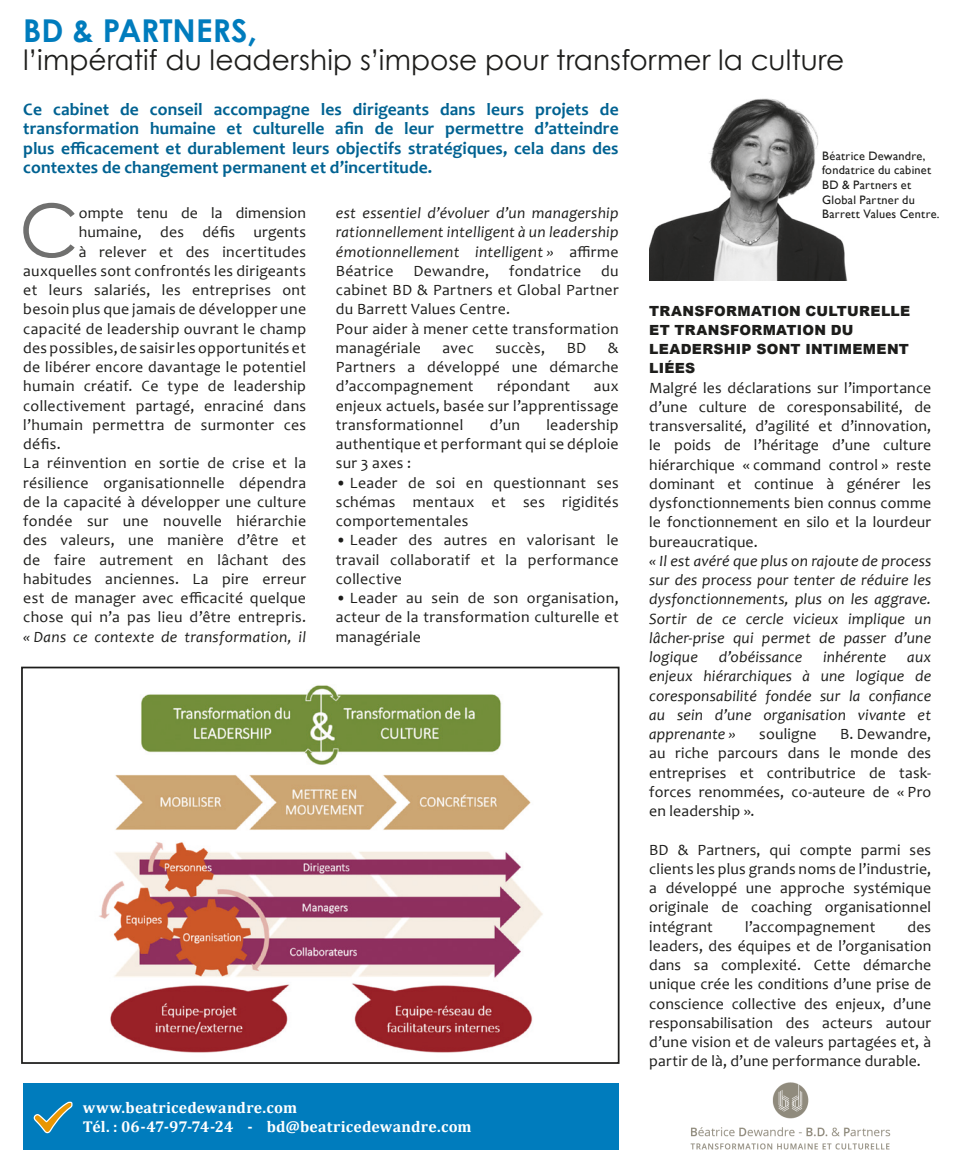
<style>
.page{position:relative;width:970px;height:1170px;background:#fff}
.page>*{position:absolute;margin:0;border:0;box-sizing:border-box;transform-origin:0 0}
.t1{font:73.15px "Century Gothic";color:#70706f}
.t2{font:700 31.5px "Century Gothic";color:#007cbd}
.t3{font:28px "Century Gothic";letter-spacing:.005em;color:#1d1d1b}
.t4{font:700 17.5px/19.2px "Candara";letter-spacing:.005em;color:#006292;text-align:justify}
.t5{font:15.75px/19.2px "Candara";letter-spacing:.02em;color:#1d1d1b;text-align:justify}
.t6{font:italic 15.75px/19.2px "Candara";letter-spacing:.01em;color:#1d1d1b;text-align:justify}
.t7{font:700 15.75px/19.2px "Cambria";letter-spacing:.015em;color:#fff}
.t8{font:900 14px/19.2px "Arial";letter-spacing:.02em;color:#1d1d1b}
.t9{font:12.25px/14.7px "Gill Sans";letter-spacing:.02em;color:#1d1d1b}
.s1{font-size:36.75px}
.s2{font-style:normal}
</style>
<div class="page">
<div style="left:23px;top:1083px;width:596px;height:66px;background:#007cbd"></div>
<svg style="left:33px;top:1102px;width:40px;height:31px"></svg>
<img style="left:99px;top:685px;width:444px;height:368px">
<div style="left:21px;top:667px;width:598px;height:397px;border:2px solid #1d1d1b"></div>
<img style="left:649px;top:98px;width:198px;height:182px">
<img style="left:690px;top:1082px;width:201px;height:68px">
<h2 class="t2" style="left:23px;top:11px;width:236px">BD &amp; PARTNERS<span class="s1">,</span></h2>
<h3 class="t3" style="left:23px;top:43px;width:823px">l’impératif du leadership s’impose pour transformer la culture</h3>
<p class="t4" style="left:23px;top:100px;width:597px">Ce cabinet de conseil accompagne les dirigeants dans leurs projets de transformation humaine et culturelle afin de leur permettre d’atteindre plus efficacement et durablement leurs objectifs stratégiques, cela dans des contextes de changement permanent et d’incertitude.</p>
<h1 class="t1" style="left:19px;top:186px;width:61px">C</h1>
<p class="t5" style="left:79px;top:203px;width:229px">ompte tenu de la dimension</p>
<p class="t5" style="left:79px;top:223px;width:229px">humaine, des défis urgents</p>
<p class="t5" style="left:79px;top:242px;width:229px">à relever et des incertitudes</p>
<p class="t5" style="left:23px;top:261px;width:284px">auxquelles sont confrontés les dirigeants</p>
<p class="t5" style="left:23px;top:280px;width:284px">et leurs salariés, les entreprises ont</p>
<p class="t5" style="left:23px;top:300px;width:284px">besoin plus que jamais de développer une</p>
<p class="t5" style="left:23px;top:319px;width:284px">capacité de leadership ouvrant le champ</p>
<p class="t5" style="left:23px;top:338px;width:284px">des possibles, de saisir les opportunités et</p>
<p class="t5" style="left:23px;top:357px;width:284px">de libérer encore davantage le potentiel</p>
<p class="t5" style="left:23px;top:377px;width:284px">humain créatif. Ce type de leadership</p>
<p class="t5" style="left:23px;top:396px;width:284px">collectivement partagé, enraciné dans</p>
<p class="t5" style="left:23px;top:415px;width:284px">l’humain permettra de surmonter ces</p>
<p class="t5" style="left:23px;top:434px;width:39px">défis.</p>
<p class="t5" style="left:23px;top:454px;width:284px">La réinvention en sortie de crise et la</p>
<p class="t5" style="left:23px;top:473px;width:284px">résilience organisationnelle dépendra</p>
<p class="t5" style="left:23px;top:492px;width:284px">de la capacité à développer une culture</p>
<p class="t5" style="left:23px;top:511px;width:284px">fondée sur une nouvelle hiérarchie</p>
<p class="t5" style="left:23px;top:530px;width:284px">des valeurs, une manière d’être et</p>
<p class="t5" style="left:23px;top:550px;width:284px">de faire autrement en lâchant des</p>
<p class="t5" style="left:23px;top:569px;width:284px">habitudes anciennes. La pire erreur</p>
<p class="t5" style="left:23px;top:588px;width:284px">est de manager avec efficacité quelque</p>
<p class="t5" style="left:23px;top:607px;width:284px">chose qui n’a pas lieu d’être entrepris.</p>
<p class="t6" style="left:23px;top:627px;width:284px">« Dans ce contexte de transformation, il</p>
<p class="t6" style="left:336px;top:203px;width:284px">est essentiel d’évoluer d’un managership rationnellement intelligent à un leadership émotionnellement intelligent » <span class="s2">affirme Béatrice</span></p>
<p class="t5" style="left:413px;top:261px;width:77px">Dewandre,</p>
<p class="t5" style="left:509px;top:261px;width:74px">fondatrice</p>
<p class="t5" style="left:336px;top:261px;width:284px;text-align:left;text-indent:265px">du cabinet BD &amp; Partners et Global Partner du Barrett Values Centre.<br>Pour aider à mener cette transformation managériale</p>
<p class="t5" style="left:443px;top:338px;width:33px">avec</p>
<p class="t5" style="left:495px;top:338px;width:51px">succès,</p>
<p class="t5" style="left:567px;top:338px;width:21px">BD</p>
<p class="t5" style="left:336px;top:338px;width:284px;text-indent:272px">&amp; Partners a développé une démarche d’accompagnement</p>
<p class="t5" style="left:497px;top:376px;width:75px">répondant</p>
<p class="t5" style="left:336px;top:376px;width:284px;text-indent:258px">aux enjeux actuels, basée sur l’apprentissage transformationnel</p>
<p class="t5" style="left:490px;top:415px;width:32px">d’un</p>
<p class="t5" style="left:336px;top:415px;width:284px;text-indent:211px">leadership authentique et performant qui se déploie sur 3 axes :</p>
<p class="t5" style="left:336px;top:473px;width:284px">• Leader de soi en questionnant ses schémas mentaux et ses rigidités comportementales</p>
<p class="t5" style="left:336px;top:530px;width:284px">• Leader des autres en valorisant le travail collaboratif et la performance collective</p>
<p class="t5" style="left:336px;top:588px;width:284px">• Leader au sein de son organisation, acteur de la transformation culturelle et managériale</p>
<p class="t7" style="left:83px;top:1097px;width:390px">www.beatricedewandre.com<br>Tél. : 06-47-97-74-24 - bd@beatricedewandre.com</p>
<p class="t9" style="left:822px;top:148px;width:119px">Béatrice Dewandre, fondatrice du cabinet<br>BD &amp; Partners et<br>Global Partner du<br>Barrett Values Centre.</p>
<p class="t8" style="left:649px;top:301px;width:262px">TRANSFORMATION CULTURELLE<br>ET TRANSFORMATION DU<br>LEADERSHIP SONT INTIMEMENT<br>LIÉES</p>
<p class="t5" style="left:649px;top:378px;width:283px">Malgré les déclarations sur l’importance d’une culture de coresponsabilité, de transversalité, d’agilité et d’innovation, le poids de l’héritage d’une culture hiérarchique « command control » reste dominant et continue à générer les dysfonctionnements bien connus comme le fonctionnement en silo et la lourdeur bureaucratique.</p>
<p class="t6" style="left:649px;top:551px;width:283px">« Il est avéré que plus on rajoute de process sur des process pour tenter de réduire les dysfonctionnements, plus on les aggrave.<br>Sortir de ce cercle vicieux implique un lâcher-prise qui permet de passer d’une logique</p>
<p class="t6" style="left:719px;top:647px;width:85px">d’obéissance</p>
<p class="t6" style="left:823px;top:647px;width:65px">inhérente</p>
<p class="t6" style="left:649px;top:647px;width:283px;text-indent:258px">aux enjeux hiérarchiques à une logique de coresponsabilité fondée sur la confiance au sein d’une organisation vivante et apprenante »</p>
<p class="t5" style="left:759px;top:724px;width:59px">souligne</p>
<p class="t5" style="left:649px;top:724px;width:283px;text-indent:191px">B. Dewandre, au riche parcours dans le monde des entreprises et contributrice de task&shy;forces renommées, co-auteure de « Pro en leadership ».</p>
<p class="t5" style="left:649px;top:840px;width:283px">BD &amp; Partners, qui compte parmi ses clients les plus grands noms de l’industrie, a développé une approche systémique originale de coaching organisationnel intégrant</p>
<p class="t5" style="left:745px;top:917px;width:132px">l’accompagnement</p>
<p class="t5" style="left:649px;top:917px;width:283px;text-indent:258px">des leaders, des équipes et de l’organisation dans sa complexité. Cette démarche unique crée les conditions d’une prise de conscience collective des enjeux, d’une responsabilisation des acteurs autour d’une vision et de valeurs partagées et, à partir de là, d’une performance durable.</p>
</div>
